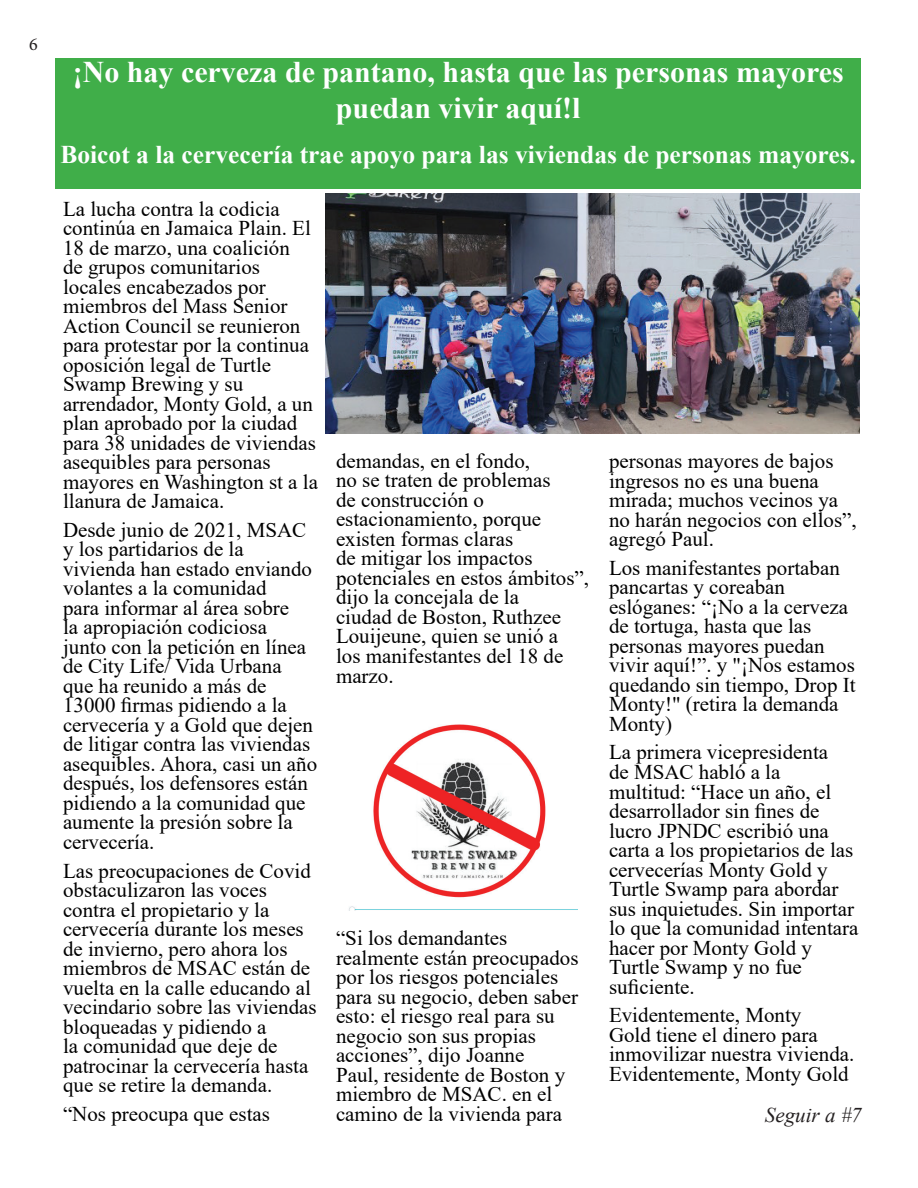
<style>
.page{position:relative;width:918px;height:1188px;background:#fff}
.page>*{position:absolute;margin:0;border:0;box-sizing:border-box;transform-origin:0 0}
.t1{font:700 30px/36px "Times New Roman";color:#fff;text-align:center}
.t2{font:700 25.5px "Times New Roman";color:#fff}
.t3{font:21px/19.5px "Times New Roman";color:#000}
.t4{font:italic 21px "Times New Roman";color:#231f20}
.t5{font:18px "Minion Pro";color:#231f20}
</style>
<div class="page">
<div style="left:56px;top:58px;width:805px;height:131px;background:#40ae49"></div>
<img style="left:326px;top:194px;width:534px;height:240px">
<img style="left:349px;top:724px;width:229px;height:186px">
<p class="t5" style="left:29px;top:33px;width:10px">6</p>
<h1 class="t1" style="left:73px;top:53px;width:773px">¡No hay cerveza de pantano, hasta que las personas mayores puedan vivir aquí!l</h1>
<p class="t2" style="left:60px;top:136px;width:797px">Boicot a la cervecería trae apoyo para las viviendas de personas mayores.</p>
<p class="t3" style="left:63px;top:198px;width:257px">La lucha contra la codicia continúa en Jamaica Plain. El<br>18 de marzo, una coalición<br>de grupos comunitarios locales encabezados por miembros del Mass Senior<br>Action Council se reunieron para protestar por la continua oposición legal de Turtle<br>Swamp Brewing y su arrendador, Monty Gold, a un plan aprobado por la ciudad para 38 unidades de viviendas asequibles para personas mayores en Washington st a la llanura de Jamaica.</p>
<p class="t3" style="left:63px;top:519px;width:256px">Desde junio de 2021, MSAC y los partidarios de la vivienda han estado enviando volantes a la comunidad<br>para informar al área sobre<br>la apropiación codiciosa<br>junto con la petición en línea de City Life/ Vida Urbana que ha reunido a más de<br>13000 firmas pidiendo a la cervecería y a Gold que dejen de litigar contra las viviendas asequibles. Ahora, casi un año después, los defensores están pidiendo a la comunidad que aumente la presión sobre la cervecería.</p>
<p class="t3" style="left:63px;top:860px;width:255px">Las preocupaciones de Covid obstaculizaron las voces contra el propietario y la cervecería durante los meses de invierno, pero ahora los miembros de MSAC están de vuelta en la calle educando al vecindario sobre las viviendas bloqueadas y pidiendo a<br>la comunidad que deje de patrocinar la cervecería hasta que se retire la demanda.</p>
<p class="t3" style="left:63px;top:1103px;width:209px">“Nos preocupa que estas</p>
<p class="t3" style="left:336px;top:450px;width:255px">demandas, en el fondo,<br>no se traten de problemas<br>de construcción o estacionamiento, porque existen formas claras<br>de mitigar los impactos potenciales en estos ámbitos”, dijo la concejala de la<br>ciudad de Boston, Ruthzee<br>Louijeune, quien se unió a<br>los manifestantes del 18 de marzo.</p>
<p class="t3" style="left:609px;top:451px;width:249px">personas mayores de bajos ingresos no es una buena mirada; muchos vecinos ya no harán negocios con ellos”, agregó Paul.</p>
<p class="t3" style="left:609px;top:557px;width:248px">Los manifestantes portaban pancartas y coreaban eslóganes: “¡No a la cerveza de tortuga, hasta que las personas mayores puedan vivir aquí!”. y "¡Nos estamos quedando sin tiempo, Drop It<br>Monty!" (retira la demanda<br>Monty)</p>
<p class="t3" style="left:609px;top:742px;width:251px">La primera vicepresidenta<br>de MSAC habló a la multitud: “Hace un año, el desarrollador sin fines de lucro JPNDC escribió una carta a los propietarios de las cervecerías Monty Gold y<br>Turtle Swamp para abordar sus inquietudes. Sin importar lo que la comunidad intentara hacer por Monty Gold y<br>Turtle Swamp y no fue suficiente.</p>
<p class="t3" style="left:609px;top:1005px;width:247px">Evidentemente, Monty<br>Gold tiene el dinero para inmovilizar nuestra vivienda.<br>Evidentemente, Monty Gold</p>
<p class="t3" style="left:336px;top:928px;width:244px">“Si los demandantes realmente están preocupados por los riesgos potenciales para su negocio, deben saber esto: el riesgo real para su negocio son sus propias acciones”, dijo Joanne<br>Paul, residente de Boston y miembro de MSAC. en el camino de la vivienda para</p>
<p class="t4" style="left:765px;top:1101px;width:98px">Seguir a #7</p>
</div>
